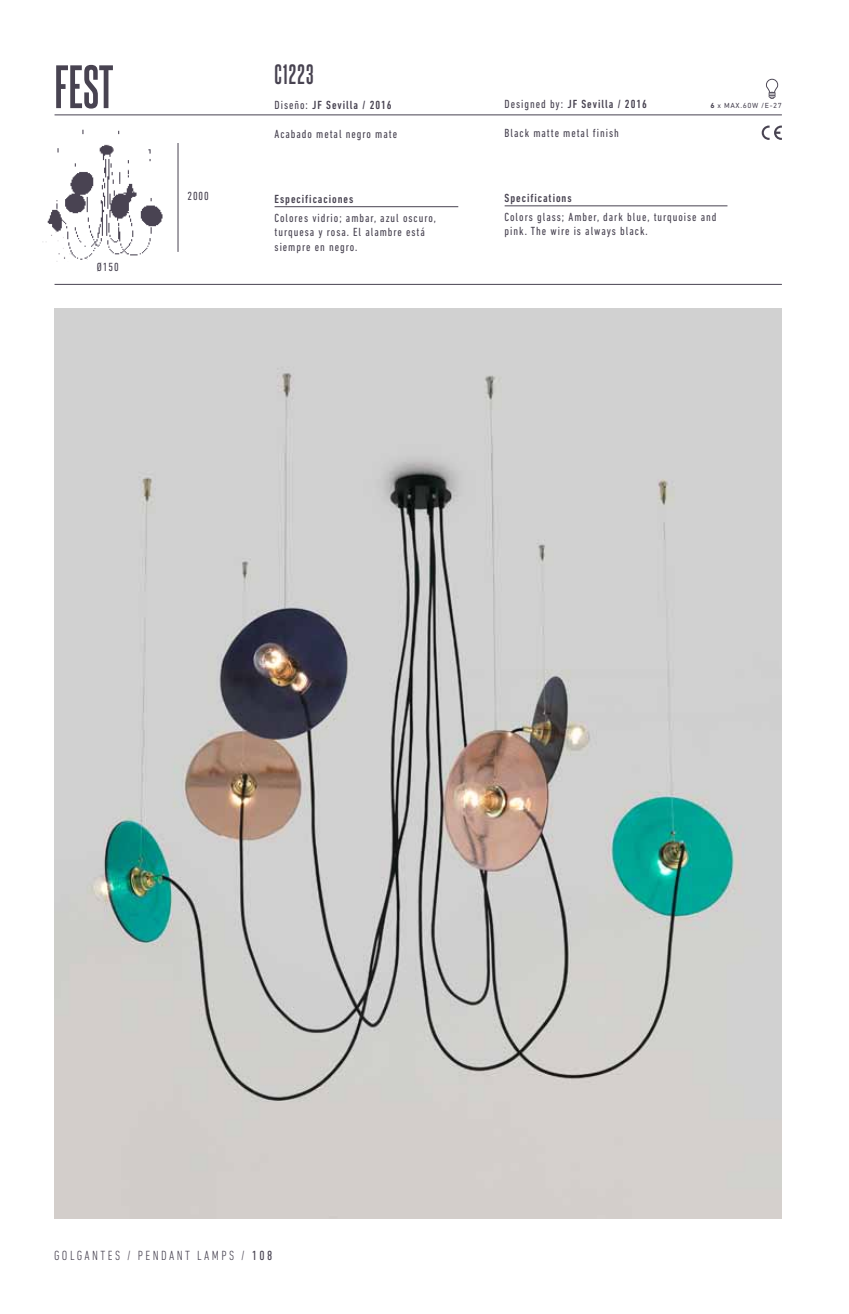
<style>
.page{position:relative;width:849px;height:1314px;background:#fff}
.page>*{position:absolute;margin:0;border:0;box-sizing:border-box;transform-origin:0 0}
.t1{font:700 51.9px "Steelfish Rg";color:#484351}
.t2{font:700 23.7px "Steelfish Rg";letter-spacing:.05em;color:#484351}
.t3{font:300 condensed 13.5px "DIN Next LT Pro";letter-spacing:.18em;color:#484351}
.t4{font:condensed 12px/14.4px "DIN Next LT Pro";letter-spacing:.08em;color:#484351}
.t5{font:500 condensed 12px "DIN Next LT Pro";letter-spacing:.08em;color:#484351}
.t6{font:7.5px "DIN Next LT Pro";letter-spacing:.08em;color:#484351}
.s1{font-weight:400}
.s2{font-weight:700}
</style>
<div class="page">
<hr style="left:55px;top:284px;width:727px;height:1px;background:#484351">
<img style="left:55px;top:308px;width:727px;height:910px">
<hr style="left:55px;top:114px;width:727px;height:1px;background:#484351">
<svg style="left:762px;top:126px;width:20px;height:14px"></svg>
<svg style="left:766px;top:79px;width:12px;height:20px"></svg>
<hr style="left:275px;top:206px;width:183px;height:1px;background:#484351">
<hr style="left:505px;top:205px;width:222px;height:1px;background:#484351">
<img style="left:42px;top:129px;width:136px;height:131px">
<hr style="left:178px;top:143px;width:1px;height:109px;background:#484351">
<h1 class="t1" style="left:54px;top:55px;width:61px">FEST</h1>
<p class="t4" style="left:97px;top:260px;width:23px">Ø150</p>
<p class="t4" style="left:187px;top:188px;width:23px">2000</p>
<h2 class="t2" style="left:275px;top:59px;width:40px">C1223</h2>
<p class="t5" style="left:275px;top:98px;width:119px"><span class="s1">Diseño:</span> JF Sevilla / 2016</p>
<p class="t4" style="left:275px;top:127px;width:124px">Acabado metal negro mate</p>
<p class="t5" style="left:275px;top:192px;width:80px">Especificaciones</p>
<p class="t4" style="left:275px;top:210px;width:163px">Colores vidrio; ambar, azul oscuro, turquesa y rosa. El alambre está siempre en negro.</p>
<p class="t5" style="left:505px;top:97px;width:144px"><span class="s1">Designed by:</span> JF Sevilla / 2016</p>
<p class="t4" style="left:505px;top:126px;width:116px">Black matte metal finish</p>
<p class="t6" style="left:710px;top:101px;width:73px"><span class="s2">6</span> x MAX.60W /E-27</p>
<p class="t5" style="left:505px;top:191px;width:69px">Specifications</p>
<p class="t4" style="left:505px;top:209px;width:213px">Colors glass; Amber, dark blue, turquoise and pink. The wire is always black.</p>
<p class="t3" style="left:54px;top:1247px;width:220px">GOLGANTES / PENDANT LAMPS / <span class="s1">108</span></p>
</div>
